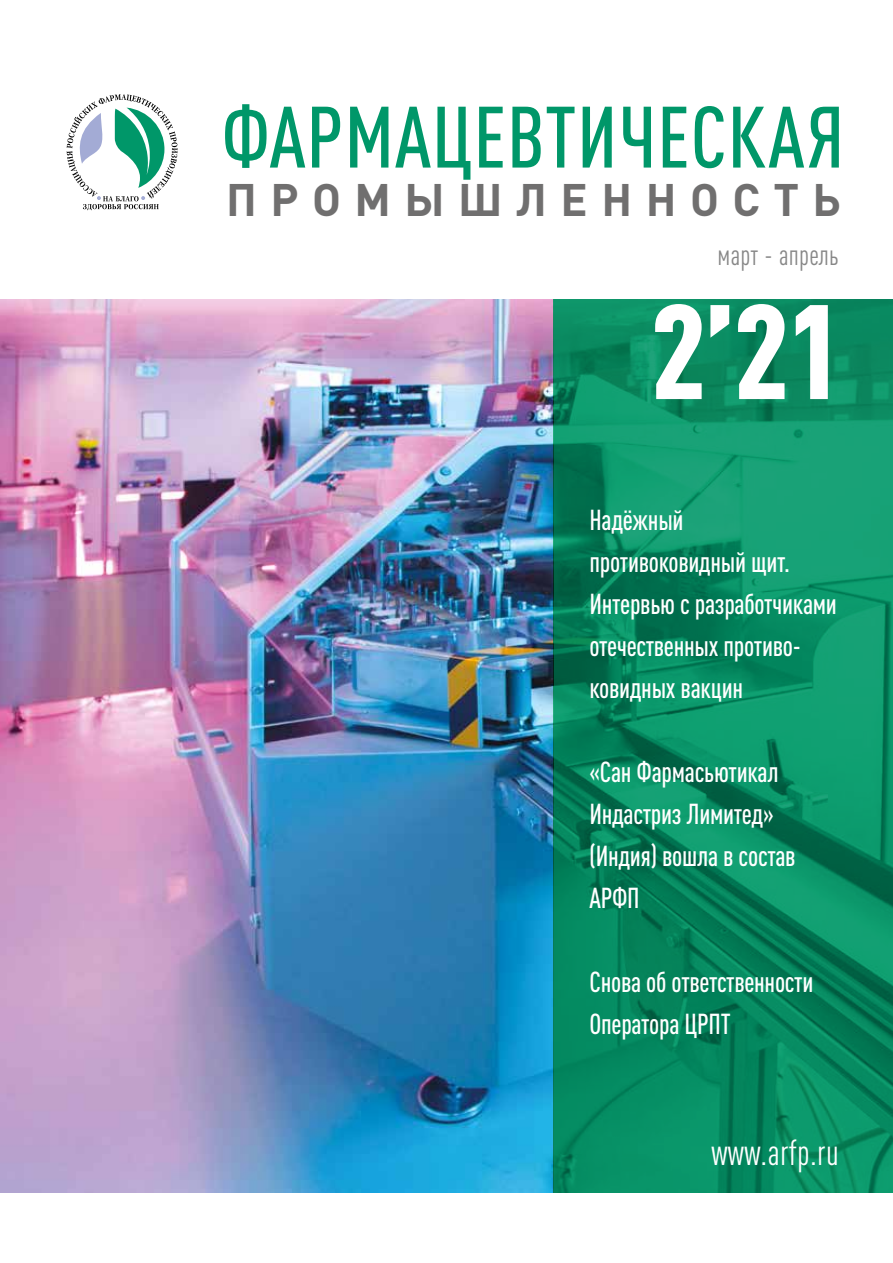
<style>
.page{position:relative;width:893px;height:1263px;background:#fff}
.page>*{position:absolute;margin:0;border:0;box-sizing:border-box;transform-origin:0 0}
.t1{font:900 condensed 132px "DIN Pro";color:#fff}
.t2{font:500 condensed 85.5px "DIN Pro";letter-spacing:.01em;color:#009769}
.t3{font:700 45px "DIN Pro";letter-spacing:.3em;color:#706f6f}
.t4{font:condensed 36px "DIN Pro";letter-spacing:.01em;color:#fff;scale:.95 1}
.t5{font:500 condensed 28.5px/42px "DIN Pro";letter-spacing:-.01em;color:#fff;scale:.95 1}
.t6{font:condensed 28.5px "DIN Pro";letter-spacing:.01em;color:#878787;scale:.95 1}
</style>
<div class="page">
<img style="left:0;top:300px;width:553px;height:893px">
<svg style="left:554px;top:300px;width:339px;height:893px;background:#098b62"></svg>
<svg style="left:66px;top:94px;width:112px;height:117px"></svg>
<h2 class="t2" style="left:221px;top:74px;width:624px">ФАРМАЦЕВТИЧЕСКАЯ</h2>
<h3 class="t3" style="left:226px;top:169px;width:616px">ПРОМЫШЛЕННОСТЬ</h3>
<p class="t6" style="left:718px;top:234px;width:129px">март - апрель</p>
<h1 class="t1" style="left:650px;top:249px;width:193px">2’21</h1>
<p class="t5" style="left:589px;top:496px;width:262px">Надёжный противоковидный щит.<br>Интервью с разработчиками отечественных противо&shy;ковидных вакцин</p>
<p class="t5" style="left:589px;top:748px;width:218px">«Сан Фармасьютикал<br>Индастриз Лимитед» (Индия) вошла в состав<br>АРФП</p>
<p class="t5" style="left:589px;top:958px;width:237px">Снова об ответственности<br>Оператора ЦРПТ</p>
<p class="t4" style="left:711px;top:1126px;width:136px">www.arfp.ru</p>
</div>
